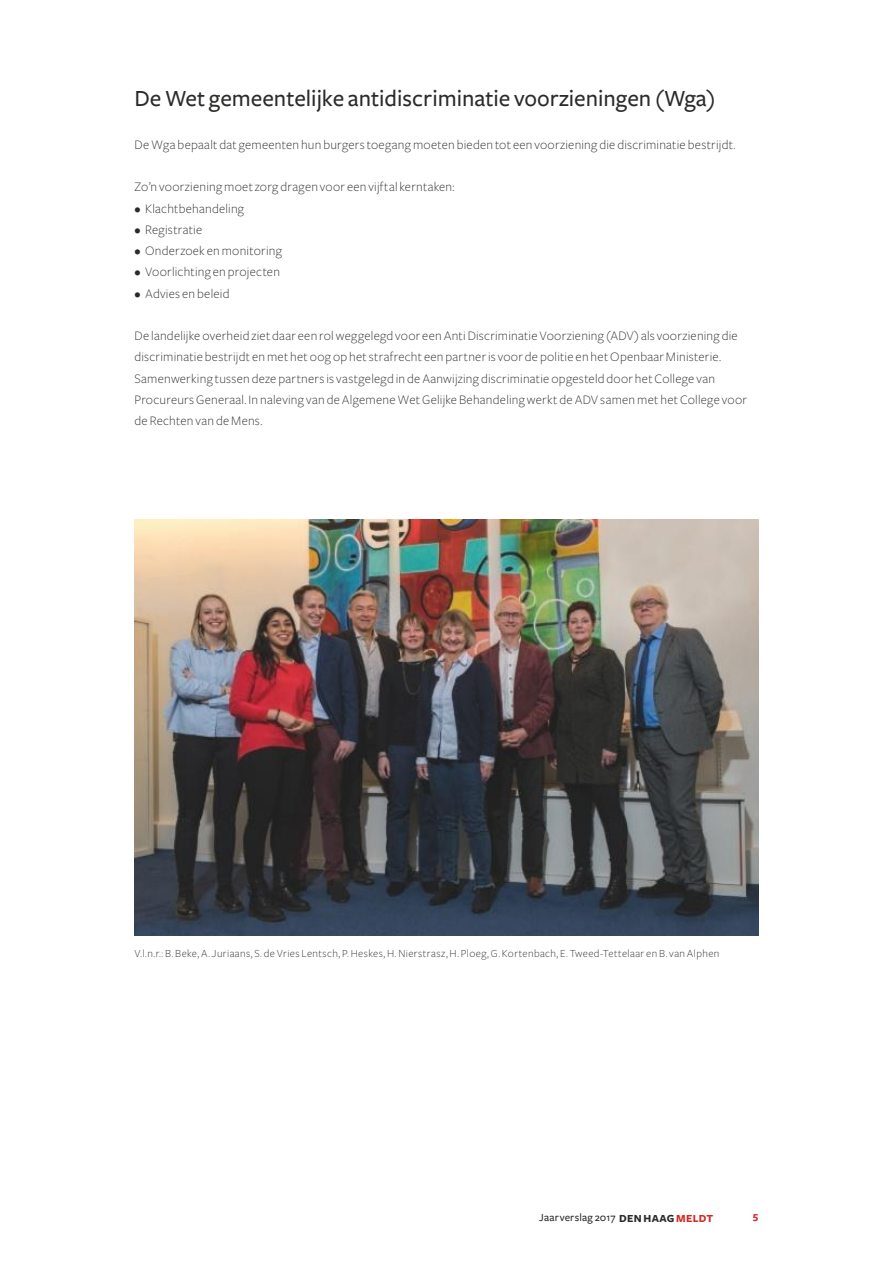
<style>
.page{position:relative;width:893px;height:1263px;background:#fff}
.page>*{position:absolute;margin:0;border:0;box-sizing:border-box;transform-origin:0 0}
.t1{font:500 24px "Freight Sans";color:#2b2b2a}
.t2{font:300 13.5px/21.3px "Freight Sans";letter-spacing:.015em;color:#2b2b2a}
.t3{font:300 11.25px "Freight Sans";letter-spacing:.035em;color:#2b2b2a}
.t4{font:500 11.25px "Freight Sans";letter-spacing:.02em;color:#2b2b2a}
.t5{font:11.25px "Freight Sans Bold SC";color:#d02a27}
.s1{font-weight:700}
.s2{font-weight:700;color:#d02a27}
</style>
<div class="page">
<img style="left:134px;top:519px;width:624px;height:416px">
<h1 class="t1" style="left:134px;top:85px;width:582px">De Wet gemeentelijke antidiscriminatie voorzieningen (Wga)</h1>
<p class="t2" style="left:134px;top:134px;width:603px">De Wga bepaalt dat gemeenten hun burgers toegang moeten bieden tot een voorziening die discriminatie bestrijdt.</p>
<p class="t2" style="left:134px;top:177px;width:322px">Zo’n voorziening moet zorg dragen voor een vijftal kerntaken:</p>
<p class="t2" style="left:134px;top:198px;width:111px">• Klachtbehandeling</p>
<p class="t2" style="left:134px;top:219px;width:69px">• Registratie</p>
<p class="t2" style="left:134px;top:240px;width:149px">• Onderzoek en monitoring</p>
<p class="t2" style="left:134px;top:262px;width:147px">• Voorlichting en projecten</p>
<p class="t2" style="left:134px;top:283px;width:96px">• Advies en beleid</p>
<p class="t2" style="left:134px;top:325px;width:614px">De landelijke overheid ziet daar een rol weggelegd voor een Anti Discriminatie Voorziening (ADV) als voorziening die discriminatie bestrijdt en met het oog op het strafrecht een partner is voor de politie en het Openbaar Ministerie.<br>Samenwerking tussen deze partners is vastgelegd in de Aanwijzing discriminatie opgesteld door het College van Procureurs Generaal. In naleving van de Algemene Wet Gelijke Behandeling werkt de ADV samen met het College voor de Rechten van de Mens.</p>
<p class="t3" style="left:134px;top:947px;width:586px">V.l.n.r.: B. Beke, A. Juriaans, S. de Vries Lentsch, P. Heskes, H. Nierstrasz, H. Ploeg, G. Kortenbach, E. Tweed-Tettelaar en B. van Alphen</p>
<p class="t4" style="left:539px;top:1211px;width:176px">Jaarverslag 2017 <span class="s1">DEN HAAG</span> <span class="s2">MELDT</span></p>
<p class="t5" style="left:753px;top:1211px;width:7px">5</p>
</div>
